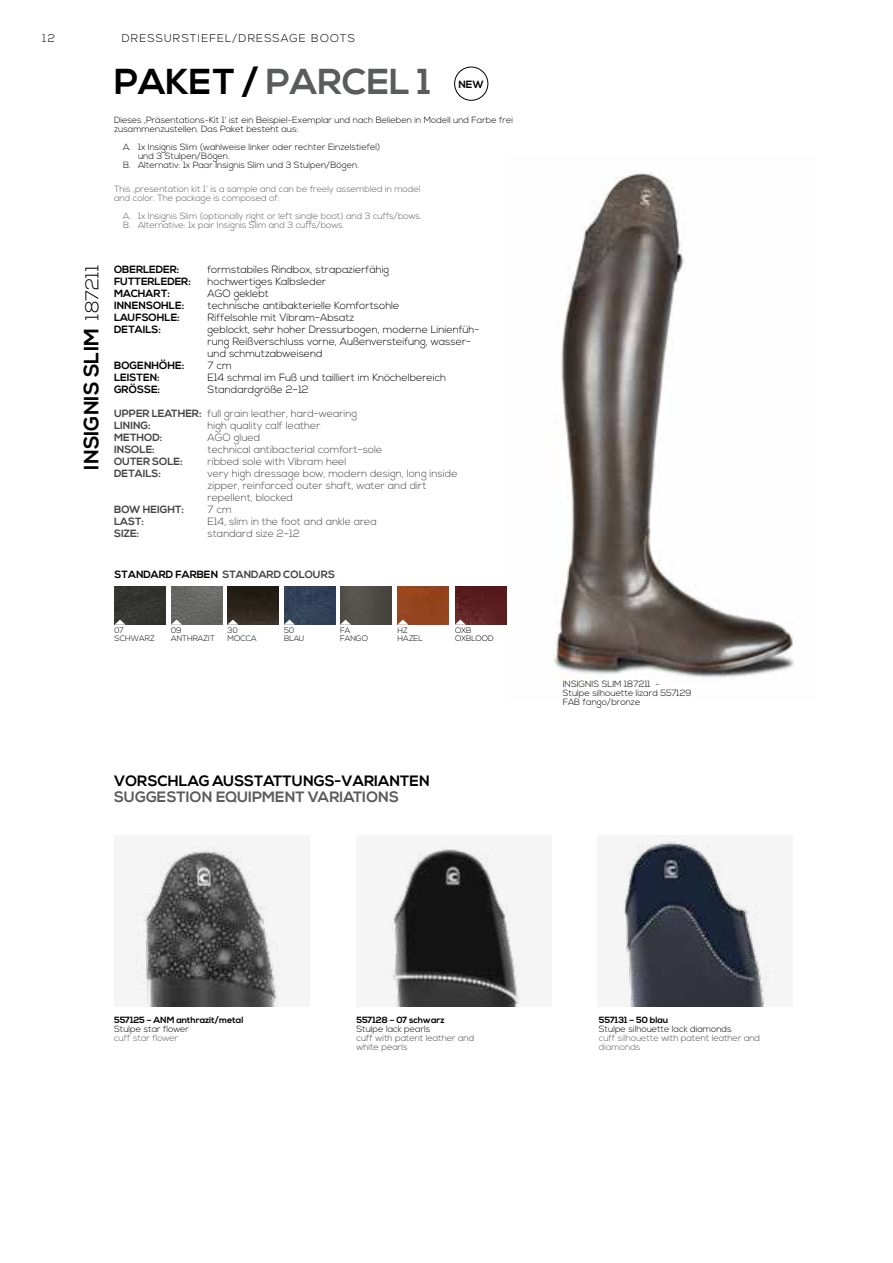
<style>
.page{position:relative;width:893px;height:1263px;background:#fff}
.page>*{position:absolute;margin:0;border:0;box-sizing:border-box;transform-origin:0 0}
.t1{font:700 36px "Nexa";color:#5a5c5b}
.t2{font:700 20.7px "Nexa";color:#000}
.t3{font:700 15px "Nexa";color:#000}
.t4{font:700 15px "Nexa";color:#5a5c5b}
.t5{font:300 11.25px "Nexa";letter-spacing:.1em;color:#000}
.t6{font:300 10.5px/12px "Nexa";color:#000}
.t7{font:300 10.5px/12px "Nexa";color:#444645}
.t8{font:700 10.5px "Nexa";color:#000}
.t9{font:700 10.5px "Nexa";color:#444645}
.t10{font:300 9px/9px "Nexa";color:#000}
.t11{font:300 9px/9px "Nexa";color:#5a5c5b}
.t12{font:700 9px "Nexa";color:#000}
.t13{font:300 9px/9px "Nexa";color:#444645}
.t14{font:300 7.95px/7.8px "Nexa";letter-spacing:-.005em;color:#000}
.s1{font-weight:300;font-size:18.6px}
.s2{color:#000}
.s3{font-weight:700}
.s4{color:#5a5c5b}
.s5{color:#444645}
</style>
<div class="page">
<img style="left:135px;top:844px;width:145px;height:163px">
<div style="left:597px;top:835px;width:196px;height:171px;background:#f5f5f5"></div>
<img style="left:624px;top:842px;width:142px;height:164px">
<img style="left:554px;top:173px;width:240px;height:505px">
<div style="left:454px;top:67px;width:34px;height:34px;border:1px solid #000;border-radius:50%"></div>
<div style="left:356px;top:835px;width:196px;height:171px;background:#f5f5f5"></div>
<img style="left:393px;top:849px;width:126px;height:157px">
<img style="left:115px;top:586px;width:51px;height:38px">
<svg style="left:114px;top:620px;width:11px;height:5px"></svg>
<img style="left:284px;top:586px;width:51px;height:38px">
<svg style="left:284px;top:620px;width:11px;height:5px"></svg>
<img style="left:228px;top:586px;width:51px;height:38px">
<svg style="left:227px;top:620px;width:11px;height:5px"></svg>
<img style="left:455px;top:586px;width:51px;height:38px">
<svg style="left:455px;top:620px;width:11px;height:5px"></svg>
<div style="left:398px;top:586px;width:51px;height:38px;background:#94441f"></div>
<svg style="left:397px;top:620px;width:11px;height:5px"></svg>
<img style="left:340px;top:586px;width:51px;height:38px">
<svg style="left:340px;top:620px;width:11px;height:5px"></svg>
<img style="left:171px;top:586px;width:51px;height:38px">
<svg style="left:171px;top:620px;width:11px;height:5px"></svg>
<p class="t5" style="left:43px;top:32px;width:14px">12</p>
<p class="t5" style="left:122px;top:32px;width:235px">DRESSURSTIEFEL/DRESSAGE BOOTS</p>
<h2 class="t2" style="left:80px;top:470px;width:206px;rotate:-90deg">INSIGNIS SLIM <span class="s1">187211</span></h2>
<h1 class="t1" style="left:114px;top:60px;width:318px"><span class="s2">PAKET /</span> PARCEL 1</h1>
<p class="t8" style="left:458px;top:78px;width:27px">NEW</p>
<p class="t10" style="left:114px;top:116px;width:401px">Dieses ‚Präsentations-Kit 1‘ ist ein Beispiel-Exemplar und nach Belieben in Modell und Farbe frei zusammenzustellen. Das Paket besteht aus:</p>
<p class="t10" style="left:123px;top:143px;width:259px">A. 1x Insignis Slim (wahlweise linker oder rechter Einzelstiefel)</p>
<p class="t10" style="left:138px;top:152px;width:93px">und 3 Stulpen/Bögen.</p>
<p class="t10" style="left:123px;top:161px;width:237px">B. Alternativ: 1x Paar Insignis Slim und 3 Stulpen/Bögen.</p>
<p class="t11" style="left:114px;top:185px;width:308px">This ‚presentation kit 1‘ is a sample and can be freely assembled in model and color. The package is composed of:</p>
<p class="t11" style="left:123px;top:212px;width:300px">A. 1x Insignis Slim (optionally right or left single boot) and 3 cuffs/bows.<br>B. Alternative: 1x pair Insignis Slim and 3 cuffs/bows.</p>
<p class="t8" style="left:114px;top:263px;width:67px">OBERLEDER:</p>
<p class="t6" style="left:208px;top:264px;width:183px">formstabiles Rindbox, strapazierfähig</p>
<p class="t8" style="left:114px;top:275px;width:78px">FUTTERLEDER:</p>
<p class="t6" style="left:208px;top:276px;width:120px">hochwertiges Kalbsleder</p>
<p class="t8" style="left:114px;top:287px;width:57px">MACHART:</p>
<p class="t6" style="left:208px;top:288px;width:63px">AGO geklebt</p>
<p class="t8" style="left:114px;top:299px;width:72px">INNENSOHLE:</p>
<p class="t6" style="left:208px;top:300px;width:193px">technische antibakterielle Komfortsohle</p>
<p class="t8" style="left:114px;top:311px;width:67px">LAUFSOHLE:</p>
<p class="t6" style="left:208px;top:312px;width:148px">Riffelsohle mit Vibram-Absatz</p>
<p class="t8" style="left:114px;top:323px;width:48px">DETAILS:</p>
<p class="t6" style="left:208px;top:324px;width:273px">geblockt, sehr hoher Dressurbogen, moderne Linienfüh&shy;rung Reißverschluss vorne, Außenversteifung, wasser&shy;und schmutzabweisend</p>
<p class="t8" style="left:114px;top:359px;width:72px">BOGENHÖHE:</p>
<p class="t6" style="left:208px;top:360px;width:26px">7 cm</p>
<p class="t8" style="left:114px;top:371px;width:47px">LEISTEN:</p>
<p class="t6" style="left:208px;top:372px;width:240px">E14 schmal im Fuß und tailliert im Knöchelbereich</p>
<p class="t8" style="left:114px;top:383px;width:48px">GRÖSSE:</p>
<p class="t6" style="left:208px;top:384px;width:103px">Standardgröße 2–12</p>
<p class="t7" style="left:114px;top:408px;width:245px"><span class="s3">UPPER LEATHER:</span> full grain leather, hard-wearing<br><span class="s3">LINING:</span></p>
<p class="t7" style="left:208px;top:420px;width:114px">high quality calf leather</p>
<p class="t9" style="left:114px;top:431px;width:50px">METHOD:</p>
<p class="t7" style="left:208px;top:432px;width:54px">AGO glued</p>
<p class="t9" style="left:114px;top:443px;width:42px">INSOLE:</p>
<p class="t7" style="left:208px;top:444px;width:176px">technical antibacterial comfort-sole</p>
<p class="t9" style="left:114px;top:455px;width:70px">OUTER SOLE:</p>
<p class="t7" style="left:208px;top:456px;width:140px">ribbed sole with Vibram heel</p>
<p class="t9" style="left:114px;top:467px;width:48px">DETAILS:</p>
<p class="t7" style="left:208px;top:468px;width:252px">very high dressage bow, modern design, long inside zipper, reinforced outer shaft, water and dirt repellent, blocked</p>
<p class="t9" style="left:114px;top:503px;width:71px">BOW HEIGHT:</p>
<p class="t7" style="left:208px;top:504px;width:26px">7 cm</p>
<p class="t9" style="left:114px;top:515px;width:31px">LAST:</p>
<p class="t7" style="left:208px;top:516px;width:171px">E14, slim in the foot and ankle area</p>
<p class="t9" style="left:114px;top:527px;width:27px">SIZE:</p>
<p class="t7" style="left:208px;top:528px;width:94px">standard size 2–12</p>
<p class="t9" style="left:115px;top:568px;width:222px"><span class="s2">STANDARD FARBEN</span> STANDARD COLOURS</p>
<p class="t14" style="left:115px;top:626px;width:42px">07<br>SCHWARZ</p>
<p class="t14" style="left:284px;top:626px;width:22px">50<br>BLAU</p>
<p class="t14" style="left:171px;top:626px;width:45px">09<br>ANTHRAZIT</p>
<p class="t14" style="left:228px;top:626px;width:30px">30<br>MOCCA</p>
<p class="t14" style="left:455px;top:626px;width:40px">OXB<br>OXBLOOD</p>
<p class="t14" style="left:340px;top:626px;width:29px">FA<br>FANGO</p>
<p class="t14" style="left:398px;top:626px;width:27px">HZ<br>HAZEL</p>
<h3 class="t3" style="left:114px;top:772px;width:317px">VORSCHLAG AUSSTATTUNGS-VARIANTEN</h3>
<h3 class="t4" style="left:114px;top:789px;width:286px">SUGGESTION EQUIPMENT VARIATIONS</h3>
<p class="t10" style="left:563px;top:680px;width:130px">INSIGNIS SLIM 187211 -<br>Stulpe silhouette lizard 557129<br>FAB fango/bronze</p>
<p class="t12" style="left:114px;top:1014px;width:131px">557125 – ANM anthrazit/metal</p>
<p class="t10" style="left:114px;top:1024px;width:77px">Stulpe star flower</p>
<p class="t11" style="left:114px;top:1033px;width:66px">cuff star flower</p>
<p class="t12" style="left:356px;top:1014px;width:90px">557128 – 07 schwarz</p>
<p class="t10" style="left:356px;top:1024px;width:75px">Stulpe lack pearls</p>
<p class="t13" style="left:356px;top:1033px;width:119px">cuff with patent leather and white pearls</p>
<p class="t12" style="left:599px;top:1014px;width:71px">557131 – 50 blau</p>
<p class="t10" style="left:599px;top:1024px;width:163px">Stulpe silhouette lack diamonds<br><span class="s4">cuff silhouette</span> <span class="s5">with patent leather and </span><span class="s4">diamonds</span></p>
</div>
